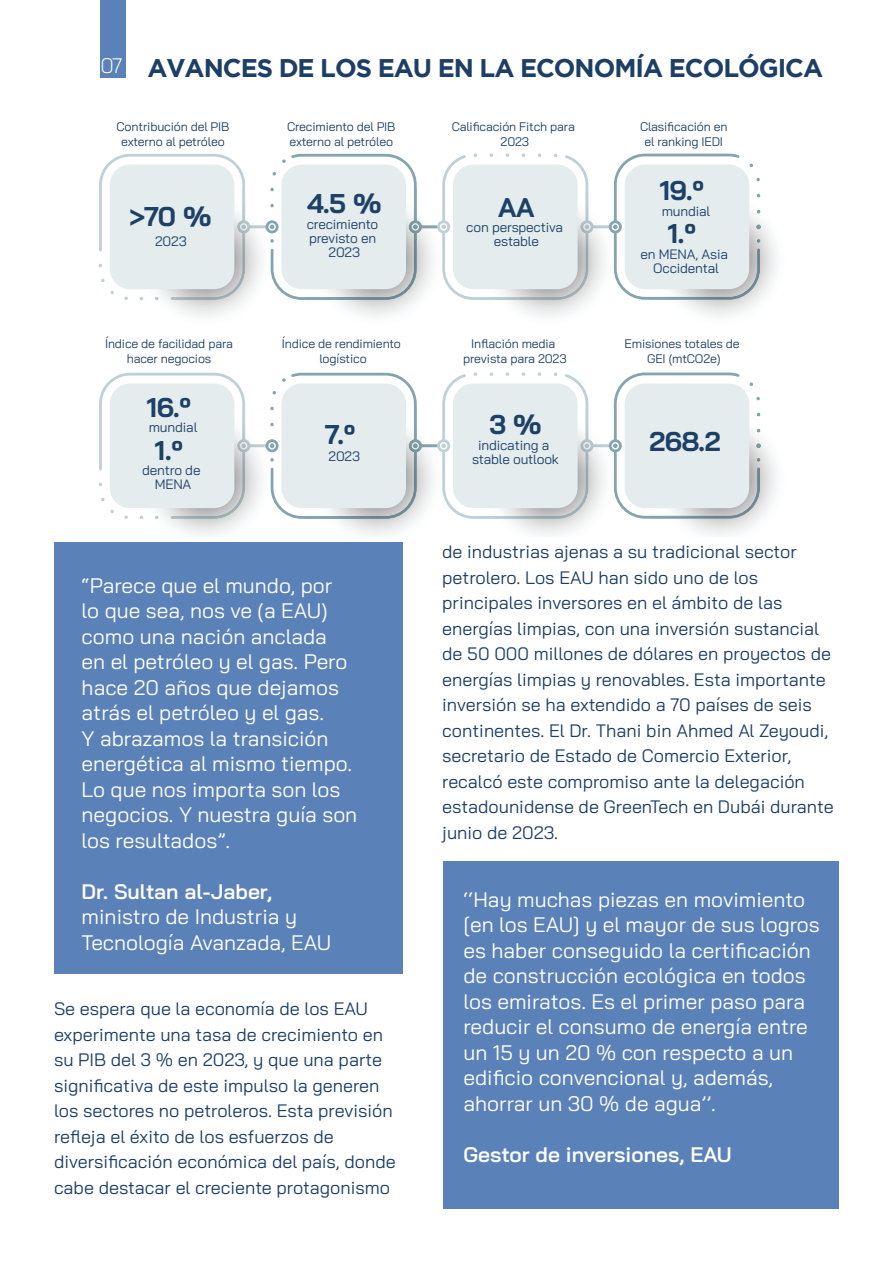
<style>
.page{position:relative;width:893px;height:1263px;background:#fff}
.page>*{position:absolute;margin:0;border:0;box-sizing:border-box;transform-origin:0 0}
.t1{font:700 27.15px/42.9px "Bai Jamjuree";letter-spacing:-.01em;color:#1c4066}
.t2{font:700 25.5px "Gotham";letter-spacing:-.04em;color:#1d3f66}
.t3{font:21px/25.5px "Bai Jamjuree";color:#fff}
.t4{font:600 21px "Bai Jamjuree";color:#fff}
.t5{font:300 21px "Bai Jamjuree";color:#fff}
.t6{font:18px/25.5px "Bai Jamjuree";color:#1d3f66}
.t7{font:13.65px/14.1px "Bai Jamjuree";letter-spacing:-.01em;color:#1c4066;text-align:center}
.t8{font:12.45px/14.9px "Bai Jamjuree";letter-spacing:-.01em;color:#1c4066;text-align:center}
</style>
<div class="page">
<div style="left:54px;top:542px;width:349px;height:432px;background:#5b82b8"></div>
<div style="left:100px;top:0;width:26px;height:78px;background:#5b82b8"></div>
<svg style="left:99px;top:154px;width:677px;height:162px"></svg>
<div style="left:625px;top:165px;width:124px;height:124px;background:#e4ecee;border-radius:20px"></div>
<svg style="left:99px;top:372px;width:677px;height:163px"></svg>
<div style="left:625px;top:383px;width:124px;height:125px;background:#e4ecee;border-radius:20px"></div>
<div style="left:443px;top:861px;width:396px;height:348px;background:#5b82b8"></div>
<p class="t5" style="left:100px;top:48px;width:23px">07</p>
<h2 class="t2" style="left:147px;top:53px;width:677px">AVANCES DE LOS EAU EN LA ECONOMÍA ECOLÓGICA</h2>
<p class="t8" style="left:117px;top:119px;width:114px">Contribución del PIB externo al petróleo</p>
<p class="t8" style="left:287px;top:119px;width:110px;text-align:left">Crecimiento del PIB externo al petróleo</p>
<p class="t8" style="left:452px;top:119px;width:125px">Calificación Fitch para<br>2023</p>
<p class="t8" style="left:640px;top:119px;width:89px">Clasificación en el ranking IEDI</p>
<h1 class="t1" style="left:129px;top:196px;width:84px">&lt;70 %</h1>
<p class="t7" style="left:155px;top:234px;width:33px">2023</p>
<h1 class="t1" style="left:307px;top:182px;width:76px">4.5 %</h1>
<p class="t7" style="left:307px;top:217px;width:73px">crecimiento previsto en<br>2023</p>
<h1 class="t1" style="left:498px;top:186px;width:38px">AA</h1>
<p class="t7" style="left:466px;top:220px;width:98px">con perspectiva estable</p>
<h1 class="t1" style="left:660px;top:169px;width:46px">19.º<br>1.º</h1>
<p class="t7" style="left:662px;top:204px;width:50px">mundial</p>
<p class="t7" style="left:640px;top:247px;width:89px">en MENA, Asia<br>Occidental</p>
<p class="t8" style="left:105px;top:336px;width:129px">Índice de facilidad para hacer negocios</p>
<p class="t8" style="left:282px;top:336px;width:121px">Índice de rendimiento logístico</p>
<p class="t8" style="left:463px;top:336px;width:105px">Inflación media prevista para 2023</p>
<p class="t8" style="left:625px;top:336px;width:117px">Emisiones totales de<br>GEI (mtCO (e2</p>
<h1 class="t1" style="left:147px;top:386px;width:46px">16.º<br>1.º</h1>
<p class="t7" style="left:149px;top:420px;width:50px">mundial</p>
<p class="t7" style="left:142px;top:463px;width:60px">dentro de<br>MENA</p>
<h1 class="t1" style="left:325px;top:414px;width:32px">7.º</h1>
<p class="t7" style="left:329px;top:449px;width:33px">2023</p>
<p class="t3" style="left:82px;top:573px;width:277px">“Parece que el mundo, por<br>lo que sea, nos ve a( EAU( como una nación anclada<br>en el petróleo y el gas. Pero hace 20 años que dejamos atrás el petróleo y el gas.<br>Y abrazamos la transición energética al mismo tiempo.<br>Lo que nos importa son los negocios Y. nuestra guía son los resultados .“</p>
<p class="t4" style="left:82px;top:879px;width:192px">Dr. Sultan al-Jaber,</p>
<p class="t3" style="left:82px;top:904px;width:251px">ministro de Industria y<br>Tecnología Avanzada, EAU</p>
<p class="t6" style="left:54px;top:996px;width:343px">Se espera que la economía de los EAU experimente una tasa de crecimiento en su PIB del %3 en 2023, y que una parte significativa de este impulso la generen los sectores no petroleros. Esta previsión refleja el éxito de los esfuerzos de diversificación económica del país, donde cabe destacar el creciente protagonismo</p>
<h1 class="t1" style="left:489px;top:403px;width:54px">3 %</h1>
<p class="t7" style="left:472px;top:438px;width:88px">indicating a stable outlook</p>
<h1 class="t1" style="left:649px;top:420px;width:73px">268.2</h1>
<p class="t6" style="left:442px;top:539px;width:393px">de industrias ajenas a su tradicional sector petrolero. Los EAU han sido uno de los principales inversores en el ámbito de las energías limpias, con una inversión sustancial de 50 000 millones de dólares en proyectos de energías limpias y renovables. Esta importante inversión se ha extendido a 70 países de seis continentes. El Dr. Thani bin Ahmed Al Zeyoudi, secretario de Estado de Comercio Exterior, recalcó este compromiso ante la delegación estadounidense de GreenTech en Dubái durante junio de 2023.</p>
<p class="t3" style="left:463px;top:886px;width:358px">‘‘Hay muchas piezas en movimiento [en los EAU y] el mayor de sus logros es haber conseguido la certificación de construcción ecológica en todos los emiratos. Es el primer paso para reducir el consumo de energía entre un 15 y un 20 % con respecto a un edificio convencional ,y además, ahorrar un 30 % de agua .‘‘</p>
<p class="t4" style="left:463px;top:1142px;width:270px">Gestor de inversiones, EAU</p>
</div>
